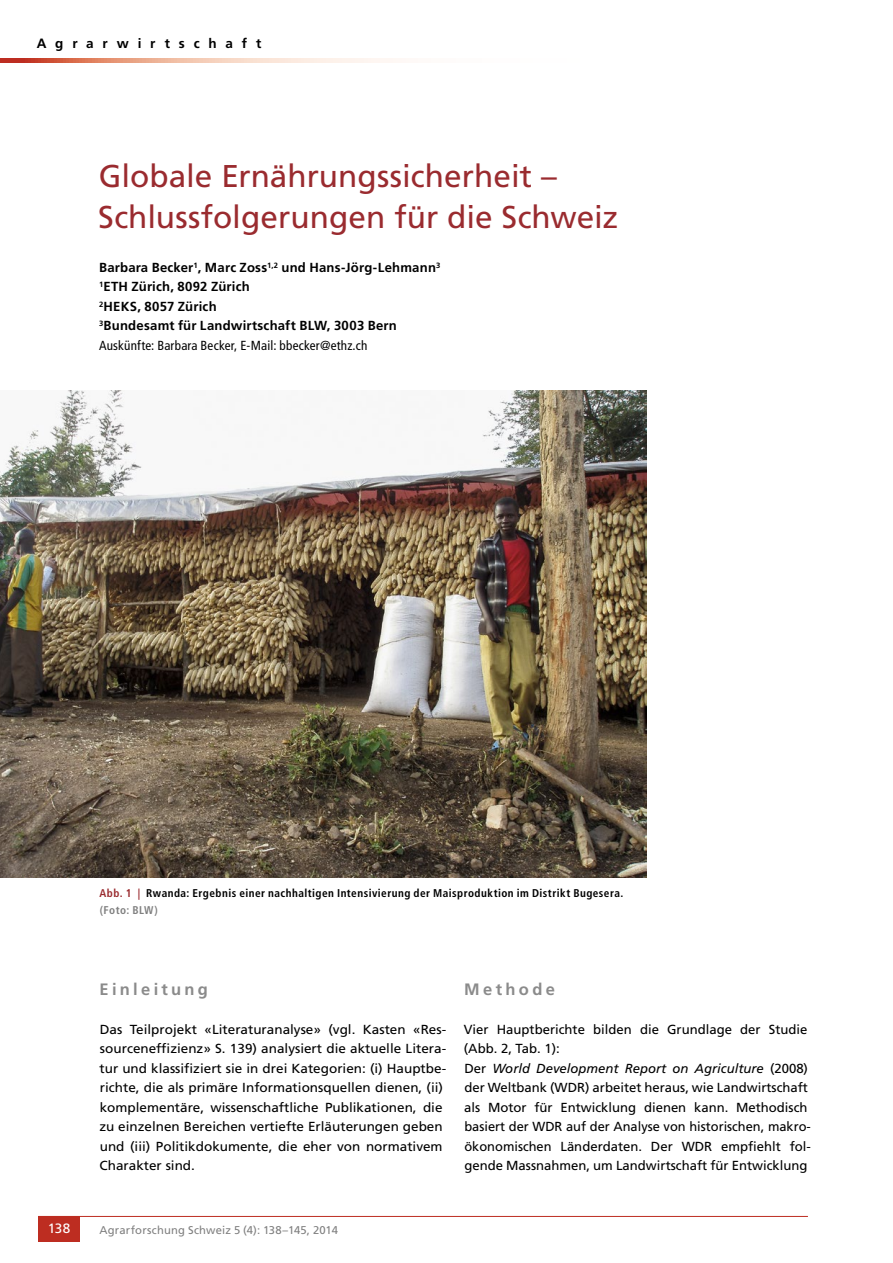
<style>
.page{position:relative;width:893px;height:1263px;background:#fff}
.page>*{position:absolute;margin:0;border:0;box-sizing:border-box;transform-origin:0 0}
.t1{font:31.5px/40.5px "Frutiger LT Std";color:#9a2b2f}
.t2{font:700 16.5px "Frutiger LT Std";letter-spacing:.2em;color:#8b8b8b}
.t3{font:700 13.5px "Frutiger LT Std";letter-spacing:.655em;color:#000}
.t4{font:13.5px "Frutiger LT Std";color:#fff}
.t5{font:13.2px/19.5px "Frutiger LT Std";color:#000}
.t6{font:700 13.2px/19.5px "Frutiger LT Std";letter-spacing:.015em;color:#000}
.t7{font:700 condensed 11.25px/16.5px "Frutiger LT Std";letter-spacing:.04em;color:#000}
.t8{font:11.25px "Frutiger LT Std";letter-spacing:.015em;color:#808080}
.s1{font-weight:400;font-stretch:condensed}
.s2{color:#9a2b2f}
.s3{color:#808080}
.s4{font-style:italic}
</style>
<div class="page">
<hr style="left:38px;top:1216px;width:770px;height:1px;background:#bd2d21">
<div style="left:38px;top:1216px;width:42px;height:26px;background:#bd2d21"></div>
<svg style="left:0;top:58px;width:396px;height:5px;background:#ebb2a0"></svg>
<img style="left:0;top:390px;width:647px;height:488px">
<p class="t3" style="left:37px;top:36px;width:226px">Agrarwirtschaft</p>
<h1 class="t1" style="left:98px;top:156px;width:522px">Globale Ernährungssicherheit –<br>Schlussfolgerungen für die Schweiz</h1>
<p class="t6" style="left:99px;top:258px;width:343px">Barbara Becker<sup>1</sup>, Marc Zoss<sup>1,2</sup> und Hans-Jörg-Lehmann<sup>3<br>1</sup>ETH Zürich, 8092 Zürich<br><sup>2</sup>HEKS, 8057 Zürich<br><sup>3</sup>Bundesamt für Landwirtschaft BLW, 3003 Bern <span class="s1">Auskünfte: Barbara Becker, E-Mail: bbecker@ethz.ch</span></p>
<p class="t7" style="left:100px;top:885px;width:525px"><span class="s2">Abb. 1 |</span> Rwanda: Ergebnis einer nachhaltigen Intensivierung der Maisproduktion im Distrikt Bugesera. <span class="s3">(Foto: BLW)</span></p>
<p class="t2" style="left:100px;top:979px;width:110px">Einleitung</p>
<p class="t5" style="left:99px;top:1019px;width:348px">Das Teilprojekt «Literaturanalyse» (vgl. Kasten «Res&shy;sourceneffizienz» S. 139) analysiert die aktuelle Litera&shy;tur und klassifiziert sie in drei Kategorien: (i) Hauptbe&shy;richte, die als primäre Informationsquellen dienen, (ii) komplementäre, wissenschaftliche Publikationen, die zu einzelnen Bereichen vertiefte Erläuterungen geben und (iii) Politikdokumente, die eher von normativem Charakter sind.</p>
<p class="t2" style="left:464px;top:979px;width:92px">Methode</p>
<p class="t5" style="left:464px;top:1019px;width:349px">Vier Hauptberichte bilden die Grundlage der Studie (Abb. 2, Tab. 1):<br>Der <span class="s4">World Development Report on Agriculture</span> (2008) der Weltbank (WDR) arbeitet heraus, wie Landwirtschaft als Motor für Entwicklung dienen kann. Methodisch basiert der WDR auf der Analyse von historischen, makro&shy;ökonomischen Länderdaten. Der WDR empfiehlt fol&shy;gende Massnahmen, um Landwirtschaft für Entwicklung</p>
<p class="t4" style="left:48px;top:1221px;width:24px">138</p>
<p class="t8" style="left:99px;top:1223px;width:240px">Agrarforschung Schweiz 5 (4): 138–145, 2014</p>
</div>
